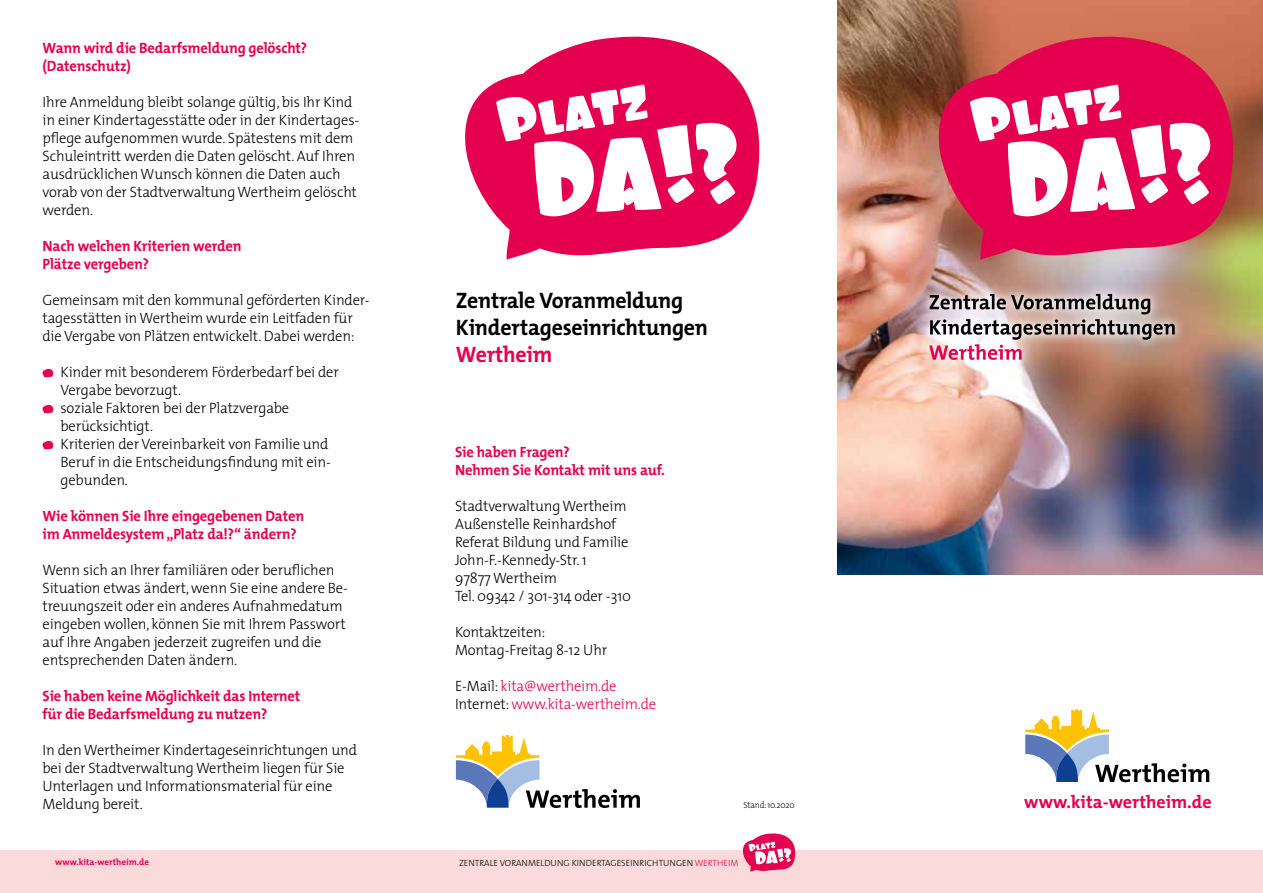
<style>
.page{position:relative;width:1263px;height:893px;background:#fff}
.page>*{position:absolute;margin:0;border:0;box-sizing:border-box;transform-origin:0 0}
.t1{font:700 22.5px/27px "The Mix";letter-spacing:-.01em;color:#000}
.t2{font:700 22.5px "The Mix";letter-spacing:-.01em;color:#e5004f}
.t3{font:700 18px "The Mix";color:#e5004f}
.t4{font:300 15px/18px "The Mix";letter-spacing:-.01em;color:#000}
.t5{font:700 15px/18px "The Mix";letter-spacing:-.01em;color:#e5004f}
.t6{font:300 15px/18px "The Mix";letter-spacing:-.01em;color:#e5004f}
.t7{font:300 9px "The Mix";color:#000}
.t8{font:700 9px "The Mix";color:#e5004f}
.t9{font:300 9px "The Mix";letter-spacing:-.02em;color:#000;scale:.94 1}
.s1{color:#000}
.s2{color:#e5004f}
</style>
<div class="page">
<img style="left:838px;top:0;width:425px;height:574px">
<svg style="left:42px;top:368px;width:11px;height:10px"></svg>
<svg style="left:42px;top:404px;width:11px;height:10px"></svg>
<svg style="left:42px;top:441px;width:11px;height:9px"></svg>
<div style="left:0;top:850px;width:1263px;height:43px;background:#fbdadb"></div>
<svg style="left:1025px;top:709px;width:184px;height:73px"></svg>
<svg style="left:456px;top:735px;width:184px;height:73px"></svg>
<div style="left:918px;top:282px;width:268px;height:89px;background:#fff;opacity:.75"></div>
<svg style="left:929px;top:294px;width:246px;height:66px;background:#b49a98"></svg>
<svg style="left:743px;top:833px;width:53px;height:39px"></svg>
<svg style="left:911px;top:25px;width:326px;height:239px;background:#c84156"></svg>
<svg style="left:970px;top:84px;width:241px;height:133px"></svg>
<svg style="left:465px;top:36px;width:295px;height:224px;fill:#e5004f"></svg>
<svg style="left:496px;top:84px;width:241px;height:133px"></svg>
<p class="t5" style="left:43px;top:39px;width:266px">Wann wird die Bedarfsmeldung gelöscht? (Datenschutz)</p>
<p class="t4" style="left:43px;top:93px;width:318px">Ihre Anmeldung bleibt solange gültig, bis Ihr Kind in einer Kindertagesstätte oder in der Kindertages&shy;pflege aufgenommen wurde. Spätestens mit dem Schuleintritt werden die Daten gelöscht. Auf Ihren ausdrücklichen Wunsch können die Daten auch vorab von der Stadtverwaltung Wertheim gelöscht werden.</p>
<p class="t5" style="left:43px;top:237px;width:201px">Nach welchen Kriterien werden<br>Plätze vergeben?</p>
<p class="t4" style="left:43px;top:291px;width:328px">Gemeinsam mit den kommunal geförderten Kinder&shy;tagesstätten in Wertheim wurde ein Leitfaden für die Vergabe von Plätzen entwickelt. Dabei werden:</p>
<p class="t4" style="left:61px;top:363px;width:280px">Kinder mit besonderem Förderbedarf bei der<br>Vergabe bevorzugt.<br>soziale Faktoren bei der Platzvergabe berücksichtigt.<br>Kriterien der Vereinbarkeit von Familie und<br>Beruf in die Entscheidungsfindung mit ein&shy;gebunden.</p>
<p class="t5" style="left:43px;top:507px;width:263px">Wie können Sie Ihre eingegebenen Daten im Anmeldesystem „Platz da!?“ ändern?</p>
<p class="t4" style="left:43px;top:561px;width:307px">Wenn sich an Ihrer familiären oder beruflichen Situation etwas ändert, wenn Sie eine andere Be&shy;treuungszeit oder ein anderes Aufnahmedatum eingeben wollen, können Sie mit Ihrem Passwort auf Ihre Angaben jederzeit zugreifen und die entsprechenden Daten ändern.</p>
<p class="t5" style="left:43px;top:687px;width:259px">Sie haben keine Möglichkeit das Internet für die Bedarfsmeldung zu nutzen?</p>
<p class="t4" style="left:43px;top:741px;width:316px">In den Wertheimer Kindertageseinrichtungen und bei der Stadtverwaltung Wertheim liegen für Sie Unterlagen und Informationsmaterial für eine Meldung bereit.</p>
<h1 class="t1" style="left:456px;top:286px;width:254px">Zentrale Voranmeldung<br>Kindertageseinrichtungen</h1>
<h1 class="t2" style="left:456px;top:335px;width:98px">Wertheim</h1>
<p class="t5" style="left:455px;top:443px;width:211px">Sie haben Fragen?<br>Nehmen Sie Kontakt mit uns auf.</p>
<p class="t4" style="left:455px;top:497px;width:178px">Stadtverwaltung Wertheim<br>Außenstelle Reinhardshof<br>Referat Bildung und Familie<br>John-F.-Kennedy-Str. 1<br>97877 Wertheim<br>Tel. 09342 / 301-314 oder -310</p>
<p class="t4" style="left:455px;top:623px;width:154px">Kontaktzeiten:<br>Montag-Freitag 8-12 Uhr</p>
<p class="t6" style="left:455px;top:677px;width:203px"><span class="s1">E-Mail:</span> kita@wertheim.de<br><span class="s1">Internet:</span> www.kita-wertheim.de</p>
<p class="t9" style="left:743px;top:797px;width:56px">Stand: 10.2020</p>
<p class="t3" style="left:1024px;top:787px;width:189px">www.kita-wertheim.de</p>
<p class="t8" style="left:55px;top:855px;width:95px">www.kita-wertheim.de</p>
<p class="t7" style="left:459px;top:855px;width:281px">ZENTRALE VORANMELDUNG KINDERTAGESEINRICHTUNGEN <span class="s2">WERTHEIM</span></p>
</div>
